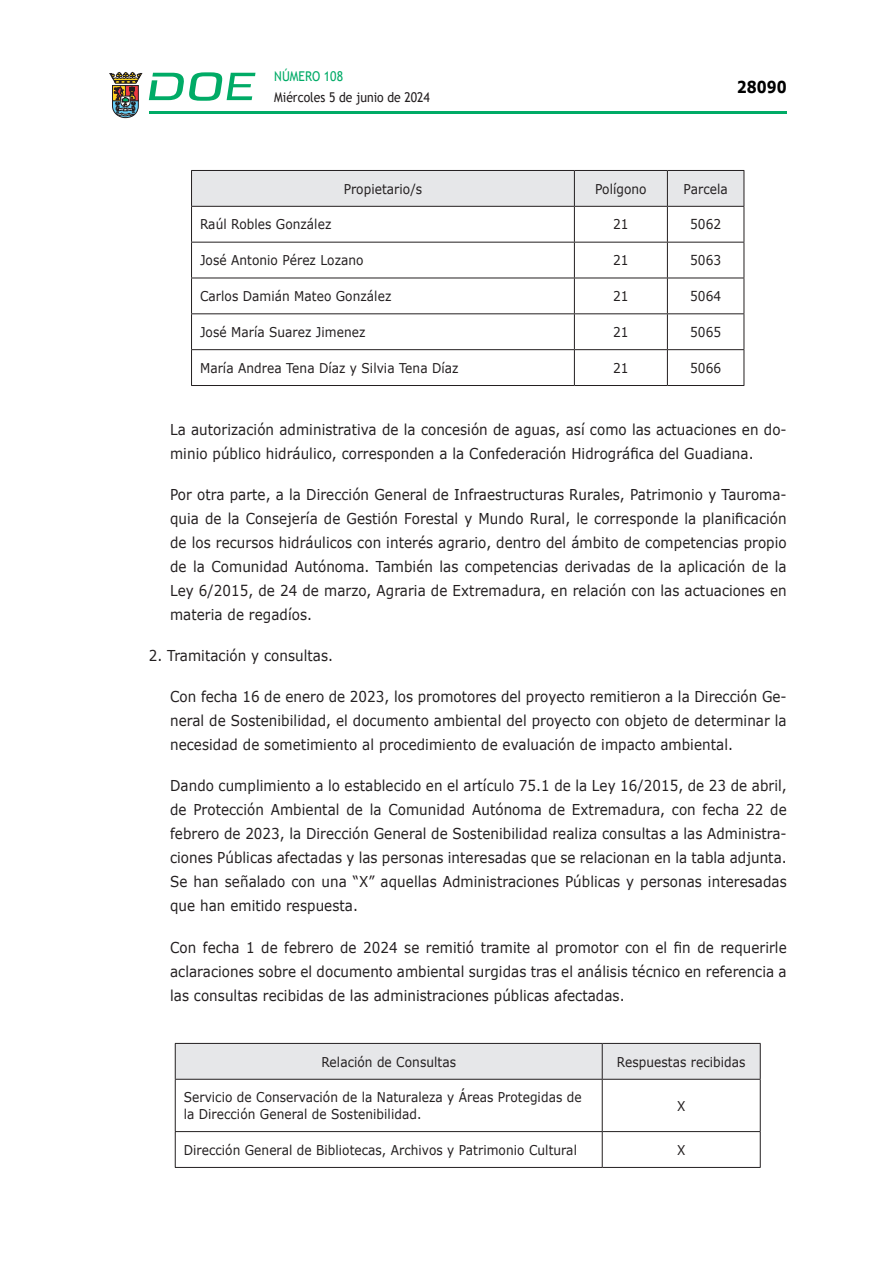
<style>
.page{position:relative;width:893px;height:1263px;background:#fff}
.page>*{position:absolute;margin:0;border:0;box-sizing:border-box;transform-origin:0 0}
.t1{font:700 16.5px "Verdana";color:#000;scale:.85 1}
.CUERPO_DE_TEXTO{font:15px/24px "Verdana";letter-spacing:.005em;color:#231f20;text-align:justify;scale:.9 1}
.CUERPO_DE_TEXTO-2{font:13.5px/16.5px "Verdana";letter-spacing:.005em;color:#231f20;scale:.9 1}
.TABLATITULO{font:13.5px "Verdana";letter-spacing:.005em;color:#231f20;scale:.9 1}
.t2{font:13.5px "Trebuchet MS";color:#231f20;scale:.9 1}
.t3{font:13.5px "Trebuchet MS";color:#00ab67;scale:.9 1}
</style>
<div class="page">
<hr style="left:149px;top:111px;width:638px;height:3px;background:#00ab66">
<svg style="left:109px;top:72px;width:33px;height:46px"></svg>
<svg style="left:149px;top:72px;width:106px;height:29px"></svg>
<div style="left:192px;top:171px;width:552px;height:35px;background:#e6e7e9"></div>
<hr style="left:191px;top:170px;width:383px;height:1px;background:#231f20">
<hr style="left:191px;top:171px;width:1px;height:35px;background:#231f20">
<hr style="left:191px;top:206px;width:383px;height:1px;background:#231f20">
<hr style="left:574px;top:170px;width:93px;height:1px;background:#231f20">
<hr style="left:574px;top:171px;width:1px;height:35px;background:#231f20">
<hr style="left:574px;top:206px;width:93px;height:1px;background:#231f20">
<hr style="left:667px;top:170px;width:77px;height:1px;background:#231f20">
<hr style="left:667px;top:171px;width:1px;height:35px;background:#231f20">
<hr style="left:744px;top:171px;width:1px;height:35px;background:#231f20">
<hr style="left:667px;top:206px;width:77px;height:1px;background:#231f20">
<hr style="left:191px;top:207px;width:1px;height:35px;background:#231f20">
<hr style="left:574px;top:207px;width:1px;height:35px;background:#231f20">
<hr style="left:667px;top:207px;width:1px;height:35px;background:#231f20">
<hr style="left:744px;top:207px;width:1px;height:35px;background:#231f20">
<hr style="left:191px;top:242px;width:383px;height:1px;background:#231f20">
<hr style="left:191px;top:242px;width:1px;height:36px;background:#231f20">
<hr style="left:574px;top:242px;width:93px;height:1px;background:#231f20">
<hr style="left:574px;top:242px;width:1px;height:36px;background:#231f20">
<hr style="left:667px;top:242px;width:77px;height:1px;background:#231f20">
<hr style="left:667px;top:242px;width:1px;height:36px;background:#231f20">
<hr style="left:744px;top:242px;width:1px;height:36px;background:#231f20">
<hr style="left:191px;top:278px;width:383px;height:1px;background:#231f20">
<hr style="left:191px;top:278px;width:1px;height:35px;background:#231f20">
<hr style="left:574px;top:278px;width:93px;height:1px;background:#231f20">
<hr style="left:574px;top:278px;width:1px;height:35px;background:#231f20">
<hr style="left:667px;top:278px;width:77px;height:1px;background:#231f20">
<hr style="left:667px;top:278px;width:1px;height:35px;background:#231f20">
<hr style="left:744px;top:278px;width:1px;height:35px;background:#231f20">
<hr style="left:191px;top:313px;width:383px;height:1px;background:#231f20">
<hr style="left:191px;top:314px;width:1px;height:35px;background:#231f20">
<hr style="left:574px;top:313px;width:93px;height:1px;background:#231f20">
<hr style="left:574px;top:314px;width:1px;height:35px;background:#231f20">
<hr style="left:667px;top:313px;width:77px;height:1px;background:#231f20">
<hr style="left:667px;top:314px;width:1px;height:35px;background:#231f20">
<hr style="left:744px;top:314px;width:1px;height:35px;background:#231f20">
<hr style="left:191px;top:349px;width:383px;height:1px;background:#231f20">
<hr style="left:191px;top:350px;width:1px;height:35px;background:#231f20">
<hr style="left:191px;top:385px;width:383px;height:1px;background:#231f20">
<hr style="left:574px;top:349px;width:93px;height:1px;background:#231f20">
<hr style="left:574px;top:350px;width:1px;height:35px;background:#231f20">
<hr style="left:574px;top:385px;width:93px;height:1px;background:#231f20">
<hr style="left:667px;top:349px;width:77px;height:1px;background:#231f20">
<hr style="left:667px;top:350px;width:1px;height:35px;background:#231f20">
<hr style="left:744px;top:350px;width:1px;height:35px;background:#231f20">
<hr style="left:667px;top:385px;width:77px;height:1px;background:#231f20">
<div style="left:176px;top:1044px;width:584px;height:35px;background:#e6e7e9"></div>
<hr style="left:175px;top:1043px;width:427px;height:1px;background:#231f20">
<hr style="left:175px;top:1044px;width:1px;height:35px;background:#231f20">
<hr style="left:175px;top:1079px;width:427px;height:1px;background:#231f20">
<hr style="left:602px;top:1043px;width:159px;height:1px;background:#231f20">
<hr style="left:602px;top:1044px;width:1px;height:35px;background:#231f20">
<hr style="left:760px;top:1044px;width:1px;height:35px;background:#231f20">
<hr style="left:602px;top:1079px;width:159px;height:1px;background:#231f20">
<hr style="left:175px;top:1079px;width:1px;height:52px;background:#231f20">
<hr style="left:602px;top:1079px;width:1px;height:52px;background:#231f20">
<hr style="left:760px;top:1079px;width:1px;height:52px;background:#231f20">
<hr style="left:175px;top:1131px;width:427px;height:1px;background:#231f20">
<hr style="left:175px;top:1132px;width:1px;height:35px;background:#231f20">
<hr style="left:602px;top:1131px;width:159px;height:1px;background:#231f20">
<hr style="left:602px;top:1132px;width:1px;height:35px;background:#231f20">
<hr style="left:760px;top:1132px;width:1px;height:35px;background:#231f20">
<hr style="left:175px;top:1167px;width:427px;height:1px;background:#231f20">
<hr style="left:602px;top:1167px;width:159px;height:1px;background:#231f20">
<p class="t3" style="left:274px;top:67px;width:78px">NÚMERO 108</p>
<p class="t2" style="left:274px;top:88px;width:175px">Miércoles 5 de junio de 2024</p>
<p class="t1" style="left:737px;top:75px;width:60px">28090</p>
<p class="TABLATITULO" style="left:344px;top:179px;width:89px">Propietario/s</p>
<p class="TABLATITULO" style="left:595px;top:179px;width:59px">Polígono</p>
<p class="TABLATITULO" style="left:684px;top:179px;width:50px">Parcela</p>
<p class="CUERPO_DE_TEXTO-2" style="left:200px;top:216px;width:147px">Raúl Robles González</p>
<p class="CUERPO_DE_TEXTO-2" style="left:613px;top:216px;width:19px">21</p>
<p class="CUERPO_DE_TEXTO-2" style="left:690px;top:216px;width:36px">5062</p>
<p class="CUERPO_DE_TEXTO-2" style="left:200px;top:252px;width:183px">José Antonio Pérez Lozano</p>
<p class="CUERPO_DE_TEXTO-2" style="left:613px;top:252px;width:19px">21</p>
<p class="CUERPO_DE_TEXTO-2" style="left:690px;top:252px;width:36px">5063</p>
<p class="CUERPO_DE_TEXTO-2" style="left:200px;top:288px;width:214px">Carlos Damián Mateo González</p>
<p class="CUERPO_DE_TEXTO-2" style="left:613px;top:288px;width:19px">21</p>
<p class="CUERPO_DE_TEXTO-2" style="left:690px;top:288px;width:36px">5064</p>
<p class="CUERPO_DE_TEXTO-2" style="left:200px;top:324px;width:185px">José María Suarez Jimenez</p>
<p class="CUERPO_DE_TEXTO-2" style="left:613px;top:324px;width:19px">21</p>
<p class="CUERPO_DE_TEXTO-2" style="left:690px;top:324px;width:36px">5065</p>
<p class="CUERPO_DE_TEXTO-2" style="left:200px;top:359px;width:289px">María Andrea Tena Díaz y Silvia Tena Díaz</p>
<p class="CUERPO_DE_TEXTO-2" style="left:613px;top:359px;width:19px">21</p>
<p class="CUERPO_DE_TEXTO-2" style="left:690px;top:359px;width:36px">5066</p>
<p class="CUERPO_DE_TEXTO" style="left:170px;top:418px;width:687px">La autorización administrativa de la concesión de aguas, así como las actuaciones en do&shy;minio público hidráulico, corresponden a la Confederación Hidrográfica del Guadiana.</p>
<p class="CUERPO_DE_TEXTO" style="left:170px;top:483px;width:687px">Por otra parte, a la Dirección General de Infraestructuras Rurales, Patrimonio y Tauroma&shy;quia de la Consejería de Gestión Forestal y Mundo Rural, le corresponde la planificación de los recursos hidráulicos con interés agrario, dentro del ámbito de competencias propio de la Comunidad Autónoma. También las competencias derivadas de la aplicación de la Ley 6/2015, de 24 de marzo, Agraria de Extremadura, en relación con las actuaciones en materia de regadíos.</p>
<p class="CUERPO_DE_TEXTO" style="left:149px;top:644px;width:206px">2. Tramitación y consultas.</p>
<p class="CUERPO_DE_TEXTO" style="left:170px;top:685px;width:687px">Con fecha 16 de enero de 2023, los promotores del proyecto remitieron a la Dirección Ge&shy;neral de Sostenibilidad, el documento ambiental del proyecto con objeto de determinar la necesidad de sometimiento al procedimiento de evaluación de impacto ambiental.</p>
<p class="CUERPO_DE_TEXTO" style="left:170px;top:774px;width:687px">Dando cumplimiento a lo establecido en el artículo 75.1 de la Ley 16/2015, de 23 de abril, de Protección Ambiental de la Comunidad Autónoma de Extremadura, con fecha 22 de febrero de 2023, la Dirección General de Sostenibilidad realiza consultas a las Administra&shy;ciones Públicas afectadas y las personas interesadas que se relacionan en la tabla adjunta.<br>Se han señalado con una “X” aquellas Administraciones Públicas y personas interesadas que han emitido respuesta.</p>
<p class="CUERPO_DE_TEXTO" style="left:170px;top:935px;width:687px">Con fecha 1 de febrero de 2024 se remitió tramite al promotor con el fin de requerirle aclaraciones sobre el documento ambiental surgidas tras el análisis técnico en referencia a las consultas recibidas de las administraciones públicas afectadas.</p>
<p class="TABLATITULO" style="left:321px;top:1052px;width:151px">Relación de Consultas</p>
<p class="TABLATITULO" style="left:617px;top:1052px;width:144px">Respuestas recibidas</p>
<p class="CUERPO_DE_TEXTO-2" style="left:184px;top:1089px;width:444px">Servicio de Conservación de la Naturaleza y Áreas Protegidas de la Dirección General de Sostenibilidad.</p>
<p class="CUERPO_DE_TEXTO-2" style="left:677px;top:1097px;width:11px">X</p>
<p class="CUERPO_DE_TEXTO-2" style="left:184px;top:1141px;width:438px">Dirección General de Bibliotecas, Archivos y Patrimonio Cultural</p>
<p class="CUERPO_DE_TEXTO-2" style="left:677px;top:1141px;width:11px">X</p>
</div>
